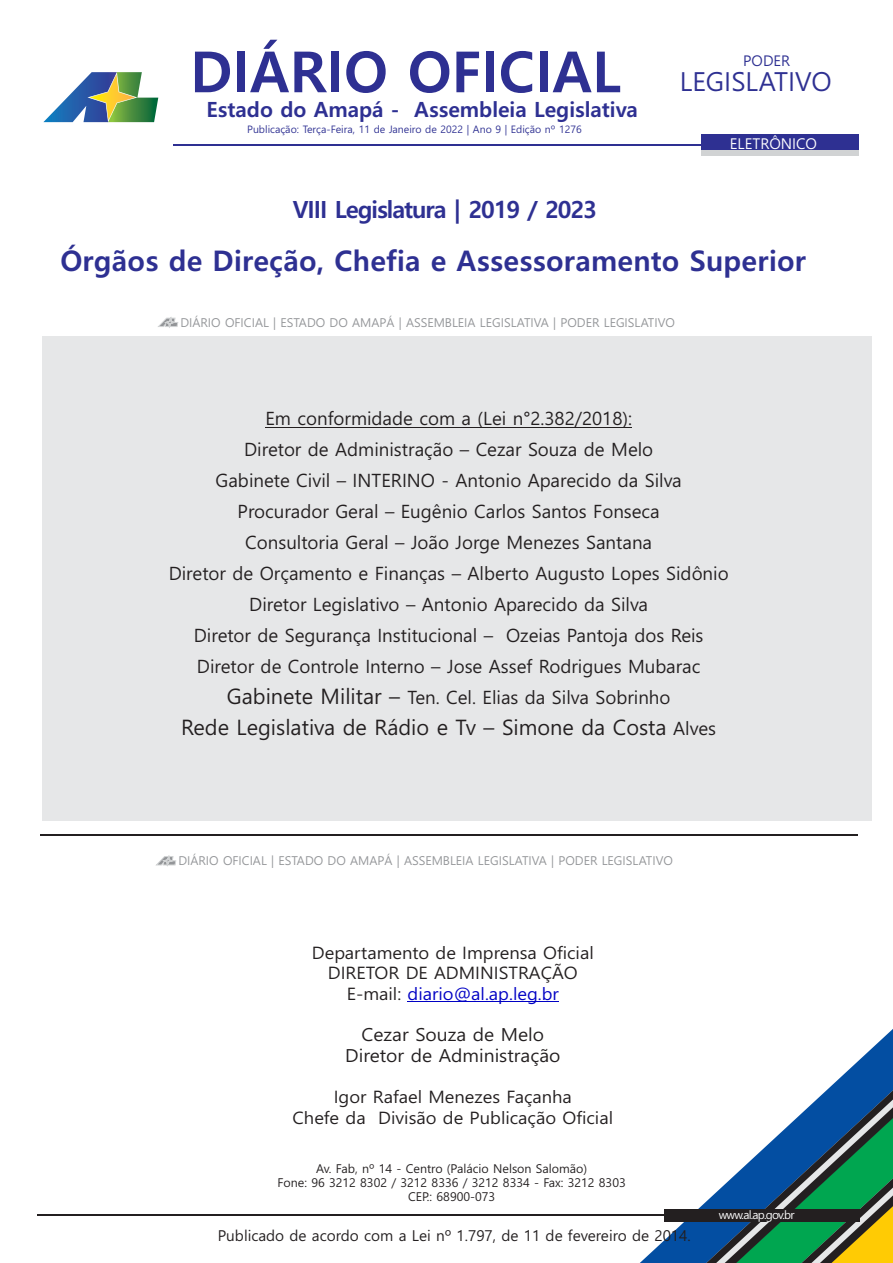
<style>
.page{position:relative;width:893px;height:1263px;background:#fff}
.page>*{position:absolute;margin:0;border:0;box-sizing:border-box;transform-origin:0 0}
.t1{font:700 56.55px "Malgun Gothic";color:#2e3092}
.t2{font:700 28.35px "Malgun Gothic";letter-spacing:.01em;color:#2e3092}
.t3{font:26.25px "Malgun Gothic";color:#2e3092}
.t4{font:700 23.7px "Malgun Gothic";letter-spacing:-.045em;color:#2e3092}
.t5{font:21.3px "Malgun Gothic";color:#231f20}
.t6{font:700 21px "Malgun Gothic";color:#2e3092}
.t7{font:18.3px/30.9px "Malgun Gothic";color:#231f20;text-align:center}
.t8{font:18px/20.7px "Malgun Gothic";color:#231f20;text-align:center;scale:1.05 1}
.t9{font:17.1px/20.7px "Malgun Gothic";color:#231f20;text-align:center;scale:1.05 1}
.t10{font:15px "Malgun Gothic";color:#231f20}
.t11{font:14.85px "Malgun Gothic";color:#fff}
.t12{font:14.7px "Malgun Gothic";color:#2e3092}
.t13{font:12.3px "Malgun Gothic";color:#939598}
.t14{font:12.15px/13.6px "Malgun Gothic";color:#231f20;text-align:center}
.t15{font:11.7px "Malgun Gothic";letter-spacing:-.065em;color:#fff}
.t16{font:10.35px "Malgun Gothic";color:#2e3092}
.s1{font-size:21.3px}
.s2{font-size:18.3px}
.s3{color:#0000c4}
</style>
<div class="page">
<svg style="left:285px;top:820px;width:608px;height:443px"></svg>
<div style="left:702px;top:142px;width:157px;height:13px;background:#d1d3d4"></div>
<svg style="left:43px;top:72px;width:115px;height:50px"></svg>
<hr style="left:173px;top:145px;width:552px;height:1px;background:#2e3092">
<div style="left:702px;top:134px;width:157px;height:16px;background:#2e3092"></div>
<hr style="left:37px;top:1214px;width:703px;height:2px;background:#231f20">
<div style="left:42px;top:336px;width:830px;height:484px;background:#e6e7e8"></div>
<hr style="left:265px;top:427px;width:367px;height:1px;background:#231f20">
<hr style="left:40px;top:834px;width:818px;height:2px;background:#231f20">
<svg style="left:156px;top:855px;width:20px;height:11px"></svg>
<div style="left:665px;top:1209px;width:195px;height:13px;background:#231f20"></div>
<svg style="left:158px;top:317px;width:20px;height:11px"></svg>
<hr style="left:408px;top:1001px;width:151px;height:1px;background:#0000c4">
<h1 class="t1" style="left:190px;top:47px;width:432px">DIÁRIO OFICIAL</h1>
<p class="t6" style="left:207px;top:100px;width:433px">Estado do Amapá - Assembleia Legislativa</p>
<p class="t16" style="left:247px;top:125px;width:336px">Publicação: Terça-Feira, 11 de Janeiro de 2022 | Ano 9 | Edição nº 1276</p>
<p class="t12" style="left:743px;top:55px;width:48px">PODER</p>
<h3 class="t3" style="left:680px;top:70px;width:154px">LEGISLATIVO</h3>
<p class="t11" style="left:730px;top:137px;width:89px">ELETRÔNICO</p>
<p class="t4" style="left:293px;top:199px;width:306px">VIII Legislatura | 2019 / 2023</p>
<h2 class="t2" style="left:60px;top:248px;width:747px">Órgãos de Direção, Chefia e Assessoramento Superior</h2>
<p class="t13" style="left:180px;top:317px;width:496px">DIÁRIO OFICIAL | ESTADO DO AMAPÁ | ASSEMBLEIA LEGISLATIVA | PODER LEGISLATIVO</p>
<p class="t7" style="left:169px;top:404px;width:561px">Em conformidade com a (Lei n°2.382/2018):<br>Diretor de Administração – Cezar Souza de Melo<br>Gabinete Civil – INTERINO - Antonio Aparecido da Silva Procurador Geral – Eugênio Carlos Santos Fonseca<br>Consultoria Geral – João Jorge Menezes Santana<br>Diretor de Orçamento e Finanças – Alberto Augusto Lopes Sidônio Diretor Legislativo – Antonio Aparecido da Silva<br>Diretor de Segurança Institucional – Ozeias Pantoja dos Reis Diretor de Controle Interno – Jose Assef Rodrigues Mubarac <span class="s1">Gabinete Militar –</span> Ten. Cel. Elias da Silva Sobrinho</p>
<p class="t5" style="left:181px;top:718px;width:536px">Rede Legislativa de Rádio e Tv – Simone da Costa <span class="s2">Alves</span></p>
<p class="t13" style="left:178px;top:855px;width:496px">DIÁRIO OFICIAL | ESTADO DO AMAPÁ | ASSEMBLEIA LEGISLATIVA | PODER LEGISLATIVO</p>
<p class="t9" style="left:312px;top:943px;width:270px">Departamento de Imprensa Oficial<br>DIRETOR DE ADMINISTRAÇÃO<br>E-mail: <span class="s3">diario@al.ap.leg.br</span></p>
<p class="t8" style="left:345px;top:1025px;width:206px">Cezar Souza de Melo<br>Diretor de Administração</p>
<p class="t9" style="left:293px;top:1088px;width:307px">Igor Rafael Menezes Façanha<br>Chefe da Divisão de Publicação Oficial</p>
<p class="t14" style="left:278px;top:1163px;width:350px">Av. Fab, nº 14 - Centro (Palácio Nelson Salomão)<br>Fone: 96 3212 8302 / 3212 8336 / 3212 8334 - Fax: 3212 8303<br>CEP.: 68900-073</p>
<p class="t10" style="left:218px;top:1229px;width:474px">Publicado de acordo com a Lei nº 1.797, de 11 de fevereiro de 2014.</p>
<p class="t15" style="left:719px;top:1209px;width:77px">www.al.ap.gov.br</p>
</div>
